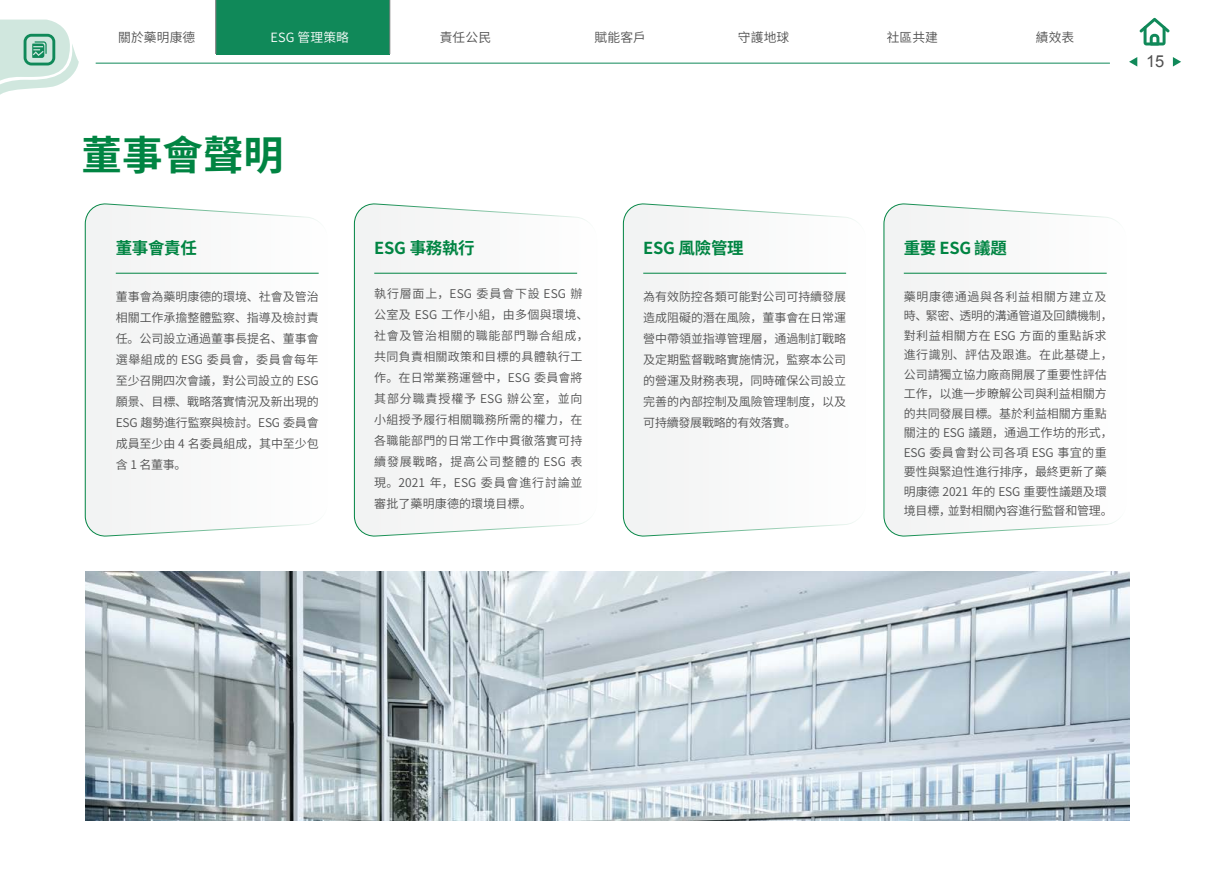
<style>
.page{position:relative;width:1212px;height:893px;background:#fff}
.page>*{position:absolute;margin:0;border:0;box-sizing:border-box;transform-origin:0 0}
.t1{font:700 40.5px "Source Han Sans CN";color:#008442}
.t2{font:700 16.5px "Source Han Sans CN";letter-spacing:-.02em;color:#008442}
.t3{font:16.5px "Arial";color:#505050}
.t4{font:12.75px "Source Han Sans CN";letter-spacing:.01em;color:#505050}
.t5{font:12.75px "Source Han Sans CN";letter-spacing:.01em;color:#fff}
.t6{font:12px/21px "Source Han Sans CN";letter-spacing:.01em;color:#505050;text-align:justify}
</style>
<div class="page">
<svg style="left:85px;top:203px;width:234px;height:334px"></svg>
<svg style="left:354px;top:203px;width:234px;height:334px"></svg>
<svg style="left:623px;top:203px;width:234px;height:334px"></svg>
<svg style="left:883px;top:203px;width:234px;height:334px"></svg>
<img style="left:85px;top:572px;width:1044px;height:249px">
<hr style="left:116px;top:273px;width:203px;height:1px;background:#008442">
<hr style="left:374px;top:273px;width:203px;height:1px;background:#008442">
<hr style="left:643px;top:273px;width:203px;height:1px;background:#008442">
<hr style="left:904px;top:273px;width:203px;height:1px;background:#008442">
<svg style="left:1139px;top:18px;width:30px;height:27px"></svg>
<hr style="left:96px;top:63px;width:1014px;height:1px;background:#108959">
<svg style="left:1129px;top:57px;width:8px;height:10px"></svg>
<svg style="left:1173px;top:57px;width:8px;height:10px"></svg>
<svg style="left:0;top:20px;width:79px;height:75px"></svg>
<div style="left:216px;top:0;width:174px;height:54px;background:#108959"></div>
<hr style="left:216px;top:0;width:1px;height:54px;background:#858585">
<hr style="left:390px;top:0;width:1px;height:54px;background:#858585">
<p class="t4" style="left:118px;top:30px;width:79px">關於藥明康德</p>
<p class="t5" style="left:271px;top:30px;width:80px">ESG 管理策略</p>
<p class="t4" style="left:440px;top:30px;width:53px">責任公民</p>
<p class="t4" style="left:595px;top:30px;width:53px">賦能客戶</p>
<p class="t4" style="left:738px;top:30px;width:53px">守護地球</p>
<p class="t4" style="left:887px;top:30px;width:53px">社區共建</p>
<p class="t4" style="left:1036px;top:30px;width:40px">績效表</p>
<h1 class="t1" style="left:81px;top:132px;width:204px">董事會聲明</h1>
<h2 class="t2" style="left:116px;top:239px;width:83px">董事會責任</h2>
<p class="t6" style="left:116px;top:286px;width:204px">董事會為藥明康德的環境、社會及管治相關工作承擔整體監察、指導及檢討責任。公司設立通過董事長提名、董事會選舉組成的 ESG 委員會，委員會每年至少召開四次會議，對公司設立的 ESG願景、目標、戰略落實情況及新出現的ESG 趨勢進行監察與檢討。ESG 委員會成員至少由 4 名委員組成，其中至少包含 1 名董事。</p>
<h2 class="t2" style="left:374px;top:239px;width:102px">ESG 事務執行</h2>
<p class="t6" style="left:374px;top:283px;width:216px;text-align:left">執行層面上，ESG 委員會下設 ESG 辦公室及 ESG 工作小組，由多個與環境、社會及管治相關的職能部門聯合組成，共同負責相關政策和目標的具體執行工作。在日常業務運營中，ESG 委員會將其部分職責授權予 ESG 辦公室，並向小組授予履行相關職務所需的權力，在各職能部門的日常工作中貫徹落實可持續發展戰略，提高公司整體的 ESG 表現。2021 年，ESG 委員會進行討論並審批了藥明康德的環境目標。</p>
<h2 class="t2" style="left:643px;top:239px;width:102px">ESG 風險管理</h2>
<p class="t6" style="left:643px;top:286px;width:204px">為有效防控各類可能對公司可持續發展造成阻礙的潛在風險，董事會在日常運營中帶領並指導管理層，通過制訂戰略及定期監督戰略實施情況，監察本公司的營運及財務表現，同時確保公司設立完善的內部控制及風險管理制度，以及可持續發展戰略的有效落實。</p>
<h2 class="t2" style="left:904px;top:239px;width:105px">重要 ESG 議題</h2>
<p class="t6" style="left:904px;top:287px;width:210px;line-height:19.5px;text-align:left">藥明康德通過與各利益相關方建立及時、緊密、透明的溝通管道及回饋機制，對利益相關方在 ESG 方面的重點訴求進行識別、評估及跟進。在此基礎上，公司請獨立協力廠商開展了重要性評估工作，以進一步瞭解公司與利益相關方的共同發展目標。基於利益相關方重點關注的 ESG 議題，通過工作坊的形式，<br>ESG 委員會對公司各項 ESG 事宜的重要性與緊迫性進行排序，最終更新了藥明康德 2021 年的 ESG 重要性議題及環境目標，並對相關內容進行監督和管理。</p>
<h2 class="t3" style="left:1146px;top:50px;width:20px">15</h2>
</div>
